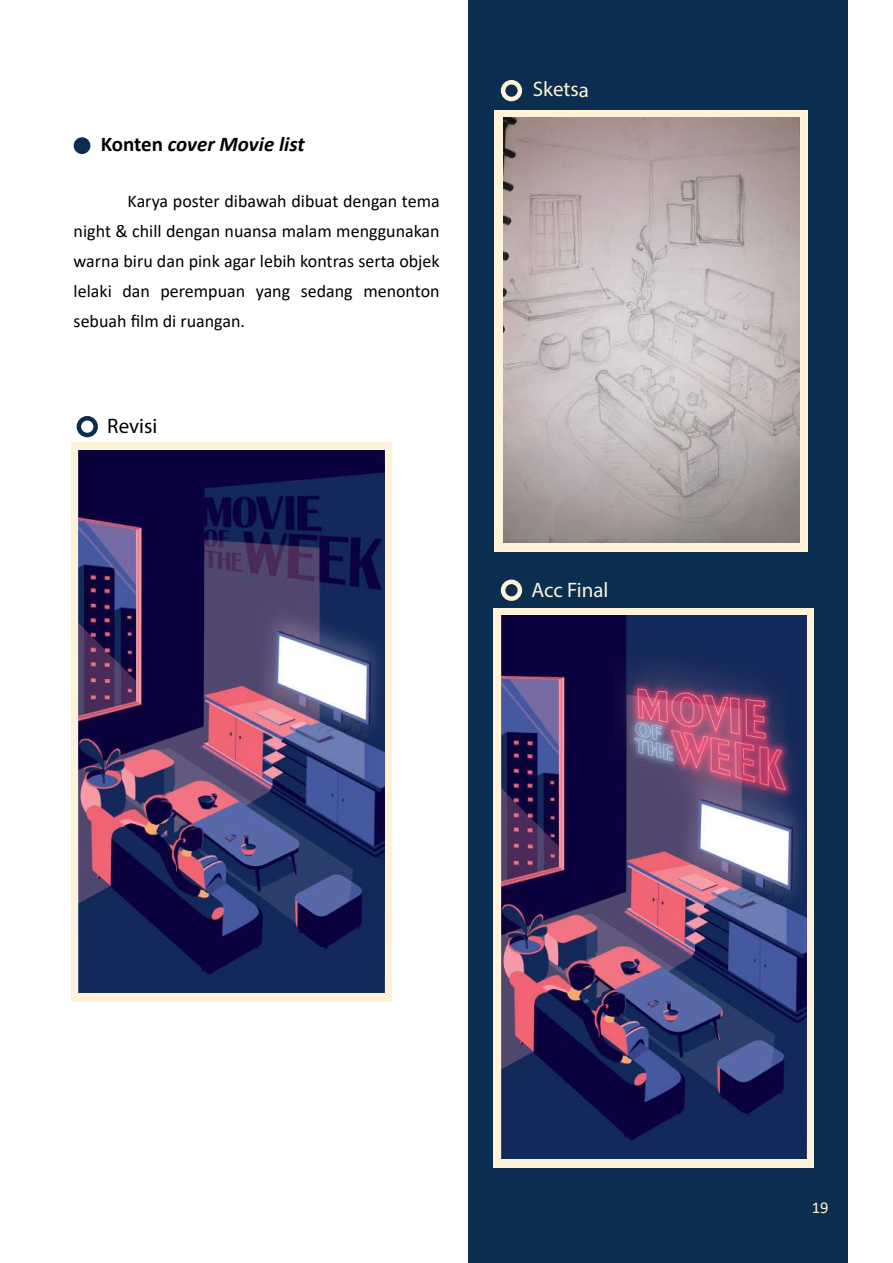
<style>
.page{position:relative;width:893px;height:1263px;background:#fff}
.page>*{position:absolute;margin:0;border:0;box-sizing:border-box;transform-origin:0 0}
.t1{font:italic 700 21px "Calibri";color:#000}
.t2{font:21px "Myriad Pro";letter-spacing:-.005em;color:#fef3d7}
.t3{font:21px "Myriad Pro";color:#000}
.t4{font:18px/30px "Calibri";color:#000;text-align:justify}
.t5{font:16.5px "Calibri";color:#fef3d7}
.s1{font-style:normal}
</style>
<div class="page">
<div style="left:468px;top:0;width:379px;height:1263px;background:#0b2d50"></div>
<div style="left:494px;top:110px;width:314px;height:441px;background:#fef3d7"></div>
<div style="left:493px;top:608px;width:321px;height:559px;background:#fef3d7"></div>
<div style="left:71px;top:442px;width:321px;height:559px;background:#fef3d7"></div>
<div style="left:501px;top:580px;width:21px;height:21px;border:4px solid #fef3d7;border-radius:50%"></div>
<div style="left:77px;top:416px;width:21px;height:21px;border:4px solid #0b2d50;border-radius:50%"></div>
<img style="left:501px;top:616px;width:306px;height:542px">
<div style="left:74px;top:137px;width:16px;height:17px;background:#0b2d50;border-radius:50%"></div>
<div style="left:501px;top:80px;width:21px;height:21px;border:4px solid #fef3d7;border-radius:50%"></div>
<img style="left:503px;top:118px;width:297px;height:424px">
<img style="left:79px;top:451px;width:305px;height:542px">
<p class="t1" style="left:101px;top:129px;width:205px"><span class="s1">Konten</span> cover Movie list</p>
<p class="t4" style="left:74px;top:186px;width:368px;text-indent:54px">Karya poster dibawah dibuat dengan tema night &amp; chill dengan nuansa malam menggunakan warna biru dan pink agar lebih kontras serta objek lelaki dan perempuan yang sedang menonton sebuah film di ruangan.</p>
<p class="t3" style="left:107px;top:413px;width:52px">Revisi</p>
<p class="t2" style="left:533px;top:76px;width:58px">Sketsa</p>
<p class="t2" style="left:531px;top:577px;width:79px">Acc Final</p>
<p class="t5" style="left:812px;top:1196px;width:18px">19</p>
</div>
